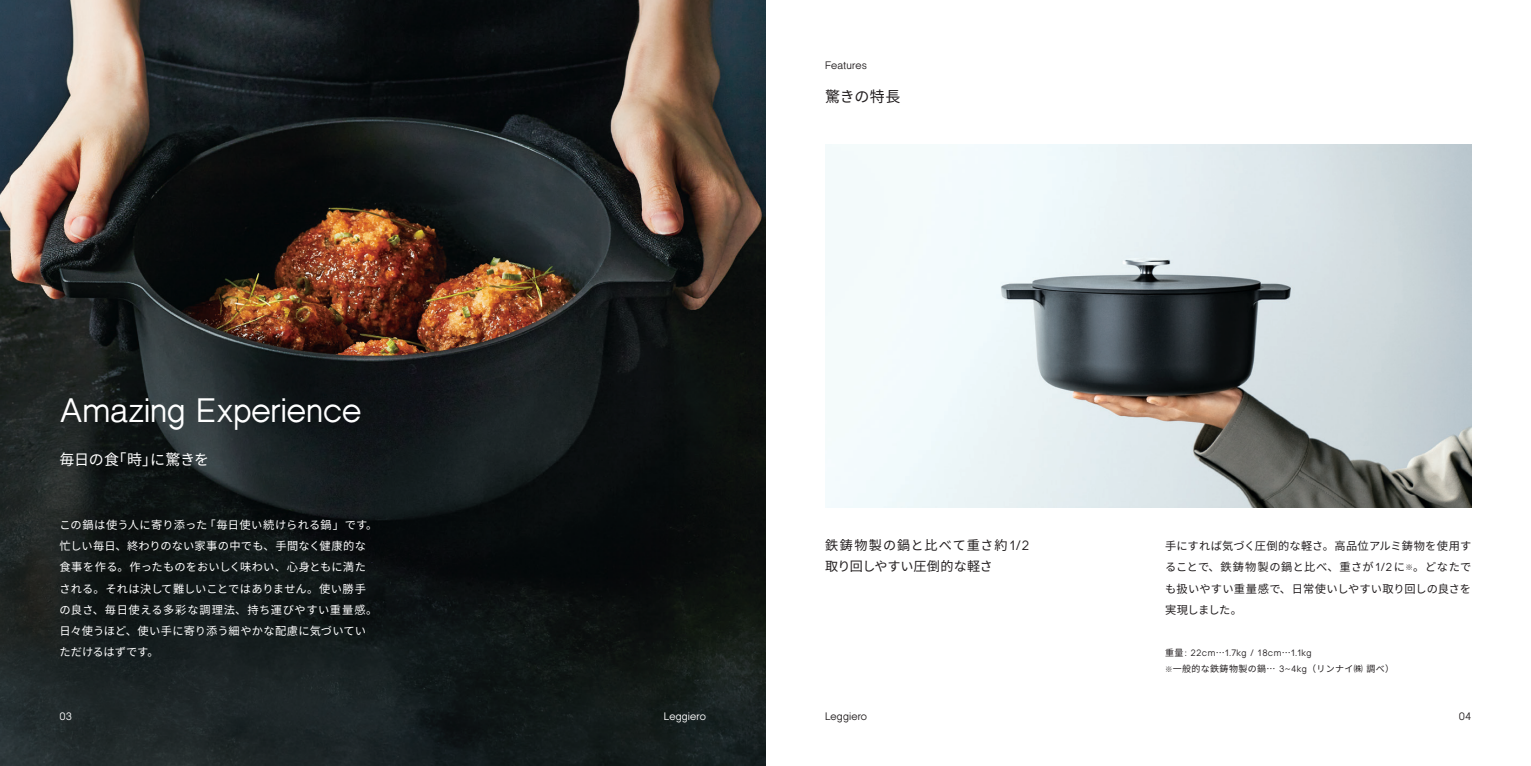
<style>
.page{position:relative;width:1531px;height:766px;background:#fff}
.page>*{position:absolute;margin:0;border:0;box-sizing:border-box;transform-origin:0 0}
.Heading_Jp1{font:300 32.85px "Amz Grotesk";letter-spacing:-.01em;color:#fff}
.Heading_Jp2{font:15px "Noto Sans CJ Kjp";letter-spacing:-.015em;color:#fff}
.Heading_Jp2-2{font:15px "Noto Sans CJ Kjp";letter-spacing:.01em;color:#231f20}
.Body{font:13.2px/21.3px "Noto Sans CJ Kjp";letter-spacing:.035em;color:#231f20}
.Body-2{font:11.25px/21.3px "Noto Sans CJ Kjp";letter-spacing:.02em;color:#fff}
.Body-3{font:11.25px/21.3px "Noto Sans CJ Kjp";letter-spacing:.015em;color:#231f20;text-align:justify}
.t1{font:300 10.5px "Amz Grotesk";letter-spacing:.01em;color:#231f20}
.t2{font:300 10.5px "Amz Grotesk";letter-spacing:.015em;color:#fff}
.Body-4{font:9px "Noto Sans CJ Kjp";letter-spacing:.04em;color:#231f20}
.Body-5{font:300 9px "Amz Grotesk";letter-spacing:.04em;color:#231f20}
.s1{font-family:"Amz Grotesk";font-weight:300}
.s2{font-size:7.5px}
.s3{font-family:"Noto Sans CJ Kjp";font-weight:400}
</style>
<div class="page">
<img style="left:0;top:0;width:765px;height:765px">
<img style="left:825px;top:145px;width:646px;height:362px">
<p class="t1" style="left:825px;top:60px;width:43px">Features</p>
<p class="Heading_Jp1" style="left:60px;top:395px;width:303px">Amazing Experience</p>
<p class="Heading_Jp2" style="left:60px;top:450px;width:151px">毎日の食「時」に驚きを</p>
<p class="Body-2" style="left:60px;top:514px;width:319px">この鍋は使う人に寄り添った「毎日使い続けられる鍋」です。忙しい毎日、終わりのない家事の中でも、手間なく健康的な食事を作る。作ったものをおいしく味わい、心身ともに満たされる。それは決して難しいことではありません。使い勝手の良さ、毎日使える多彩な調理法、持ち運びやすい重量感。日々使うほど、使い手に寄り添う細やかな配慮に気づいていただけるはずです。</p>
<p class="Heading_Jp2-2" style="left:825px;top:88px;width:77px">驚きの特長</p>
<p class="Body" style="left:825px;top:534px;width:206px">鉄鋳物製の鍋と比べて重さ約<span class="s1">1/2</span>取り回しやすい圧倒的な軽さ</p>
<p class="Body-3" style="left:1165px;top:535px;width:308px">手にすれば気づく圧倒的な軽さ。高品位アルミ鋳物を使用することで、鉄鋳物製の鍋と比べ、重さが<span class="s1">1/2</span>に<span class="s2">※</span>。どなたでも扱いやすい重量感で、日常使いしやすい取り回しの良さを実現しました。</p>
<p class="Body-5" style="left:1165px;top:649px;width:148px"><span class="s3">重量</span>: 22cm<span class="s3">…</span>1.7kg / 18cm<span class="s3">…</span>1.1kg</p>
<p class="Body-4" style="left:1165px;top:664px;width:231px"><span class="s2">※</span>一般的な鉄鋳物製の鍋… <span class="s1">3~4kg</span>（リンナイ㈱調べ）</p>
<p class="t2" style="left:60px;top:711px;width:14px">03</p>
<p class="t2" style="left:664px;top:711px;width:44px">Leggiero</p>
<p class="t1" style="left:825px;top:711px;width:44px">Leggiero</p>
<p class="t1" style="left:1459px;top:711px;width:14px">04</p>
</div>
